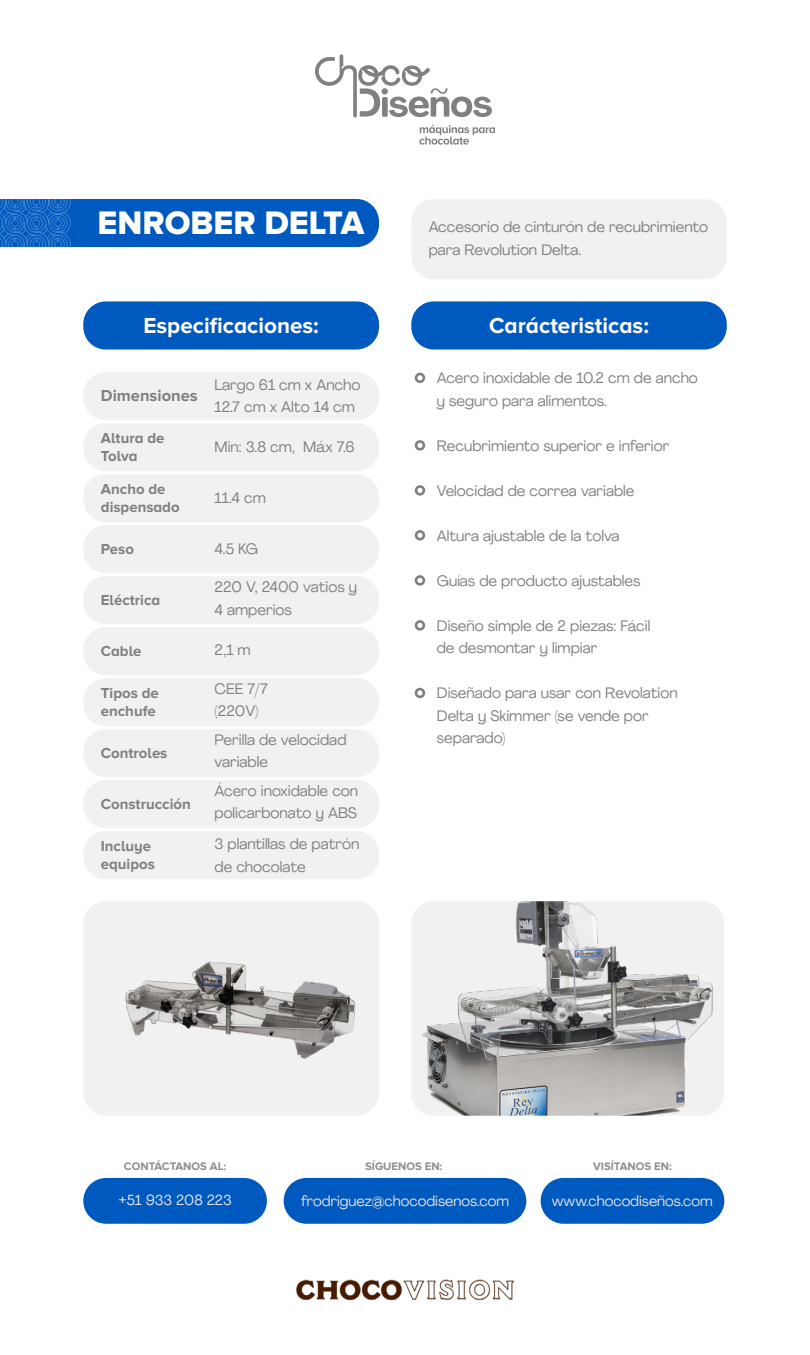
<style>
.page{position:relative;width:810px;height:1355px;background:#fff}
.page>*{position:absolute;margin:0;border:0;box-sizing:border-box;transform-origin:0 0}
.t1{font:33.75px "Proxima Nova A Extrabld";color:#fff}
.t2{font:700 22.5px "Proxima Nova A";color:#fff}
.t3{font:700 16.5px "Proxima Nova A";color:#808080}
.t4{font:15px/22.5px "Agrandir";color:#808080}
.t5{font:700 15px/18px "Proxima Nova A";color:#808080}
.t6{font:14.48px "Agrandir";color:#e4e4e4}
.t7{font:700 11.32px "Proxima Nova A";color:#8e8e8e}
</style>
<div class="page">
<div style="left:411px;top:199px;width:316px;height:80px;background:#f1f1f1;border-radius:22px"></div>
<div style="left:83px;top:372px;width:296px;height:48px;background:#f1f1f1;border-radius:22px"></div>
<div style="left:83px;top:423px;width:296px;height:48px;background:#f1f1f1;border-radius:22px"></div>
<div style="left:83px;top:474px;width:296px;height:48px;background:#f1f1f1;border-radius:22px"></div>
<div style="left:83px;top:525px;width:296px;height:48px;background:#f1f1f1;border-radius:22px"></div>
<div style="left:83px;top:576px;width:296px;height:48px;background:#f1f1f1;border-radius:22px"></div>
<div style="left:83px;top:627px;width:296px;height:48px;background:#f1f1f1;border-radius:22px"></div>
<div style="left:83px;top:678px;width:296px;height:48px;background:#f1f1f1;border-radius:22px"></div>
<div style="left:83px;top:729px;width:296px;height:48px;background:#f1f1f1;border-radius:22px"></div>
<div style="left:83px;top:780px;width:296px;height:48px;background:#f1f1f1;border-radius:22px"></div>
<div style="left:83px;top:831px;width:296px;height:48px;background:#f1f1f1;border-radius:22px"></div>
<svg style="left:419px;top:125px;width:76px;height:20px"></svg>
<svg style="left:315px;top:54px;width:177px;height:64px"></svg>
<div style="left:382px;top:88px;width:6px;height:7px;background:#808080;border-radius:50%"></div>
<img style="left:296px;top:1279px;width:218px;height:22px">
<div style="left:83px;top:901px;width:296px;height:215px;background:#f1f1f1;border-radius:22px"></div>
<img style="left:125px;top:961px;width:231px;height:98px">
<div style="left:83px;top:301px;width:296px;height:49px;background:#0059be;border-radius:22px"></div>
<div style="left:411px;top:301px;width:316px;height:49px;background:#0059be;border-radius:22px"></div>
<img style="left:411px;top:901px;width:313px;height:215px">
<svg style="left:0;top:199px;width:379px;height:48px;background:#075dbf"></svg>
<svg style="left:415px;top:530px;width:10px;height:10px"></svg>
<svg style="left:415px;top:485px;width:10px;height:11px"></svg>
<svg style="left:415px;top:440px;width:10px;height:11px"></svg>
<svg style="left:415px;top:373px;width:10px;height:10px"></svg>
<svg style="left:415px;top:575px;width:10px;height:11px"></svg>
<svg style="left:415px;top:620px;width:10px;height:11px"></svg>
<svg style="left:415px;top:688px;width:10px;height:10px"></svg>
<div style="left:284px;top:1178px;width:242px;height:46px;background:#0059be;border-radius:23px"></div>
<div style="left:83px;top:1178px;width:184px;height:46px;background:#0059be;border-radius:23px"></div>
<div style="left:541px;top:1178px;width:183px;height:46px;background:#0059be;border-radius:23px"></div>
<h1 class="t1" style="left:98px;top:203px;width:268px">ENROBER DELTA</h1>
<h2 class="t2" style="left:143px;top:312px;width:177px">Especificaciones:</h2>
<p class="t4" style="left:215px;top:373px;width:147px">Largo 61 cm x Ancho<br>12.7 cm x Alto 14 cm</p>
<p class="t4" style="left:215px;top:436px;width:142px">Min: 3.8 cm, Máx 7.6</p>
<p class="t4" style="left:215px;top:486px;width:53px">11.4 cm</p>
<p class="t4" style="left:215px;top:537px;width:45px">4.5 KG</p>
<p class="t4" style="left:215px;top:575px;width:144px">220 V, 2400 vatios y<br>4 amperios</p>
<p class="t4" style="left:215px;top:638px;width:38px">2,1 m</p>
<p class="t4" style="left:215px;top:677px;width:55px">CEE 7/7 (220V)</p>
<p class="t4" style="left:215px;top:728px;width:133px">Perilla de velocidad variable</p>
<p class="t4" style="left:215px;top:779px;width:145px">Ácero inoxidable con policarbonato y ABS</p>
<p class="t3" style="left:101px;top:386px;width:98px">Dimensiones</p>
<p class="t5" style="left:101px;top:429px;width:65px">Altura de<br>Tolva</p>
<p class="t5" style="left:101px;top:480px;width:80px">Ancho de dispensado</p>
<p class="t5" style="left:101px;top:540px;width:35px">Peso</p>
<p class="t5" style="left:101px;top:591px;width:61px">Eléctrica</p>
<p class="t5" style="left:101px;top:642px;width:42px">Cable</p>
<p class="t5" style="left:101px;top:684px;width:59px">Tipos de enchufe</p>
<p class="t5" style="left:101px;top:744px;width:68px">Controles</p>
<p class="t5" style="left:101px;top:795px;width:91px">Construcción</p>
<p class="t5" style="left:101px;top:836px;width:56px">Incluye equipos</p>
<p class="t4" style="left:215px;top:832px;width:146px">3 plantillas de patrón de chocolate</p>
<p class="t4" style="left:429px;top:215px;width:281px">Accesorio de cinturón de recubrimiento para Revolution Delta.</p>
<h2 class="t2" style="left:489px;top:312px;width:161px">Carácteristicas:</h2>
<p class="t4" style="left:437px;top:366px;width:263px">Acero inoxidable de 10.2 cm de ancho y seguro para alimentos.</p>
<p class="t4" style="left:437px;top:434px;width:234px">Recubrimiento superior e inferior</p>
<p class="t4" style="left:437px;top:479px;width:199px">Velocidad de correa variable</p>
<p class="t4" style="left:437px;top:524px;width:184px">Altura ajustable de la tolva</p>
<p class="t4" style="left:437px;top:569px;width:205px">Guías de producto ajustables</p>
<p class="t4" style="left:437px;top:614px;width:215px">Diseño simple de 2 piezas: Fácil de desmontar y limpiar</p>
<p class="t4" style="left:437px;top:681px;width:242px">Diseñado para usar con Revolation<br>Delta y Skimmer (se vende por separado)</p>
<p class="t7" style="left:124px;top:1160px;width:104px">CONTÁCTANOS AL:</p>
<p class="t7" style="left:365px;top:1160px;width:79px">SÍGUENOS EN:</p>
<p class="t7" style="left:593px;top:1160px;width:80px">VISÍTANOS EN:</p>
<p class="t6" style="left:119px;top:1191px;width:115px">+51 933 208 223</p>
<p class="t6" style="left:301px;top:1192px;width:209px">frodriguez@chocodisenos.com</p>
<p class="t6" style="left:552px;top:1192px;width:162px">www.chocodiseños.com</p>
</div>
